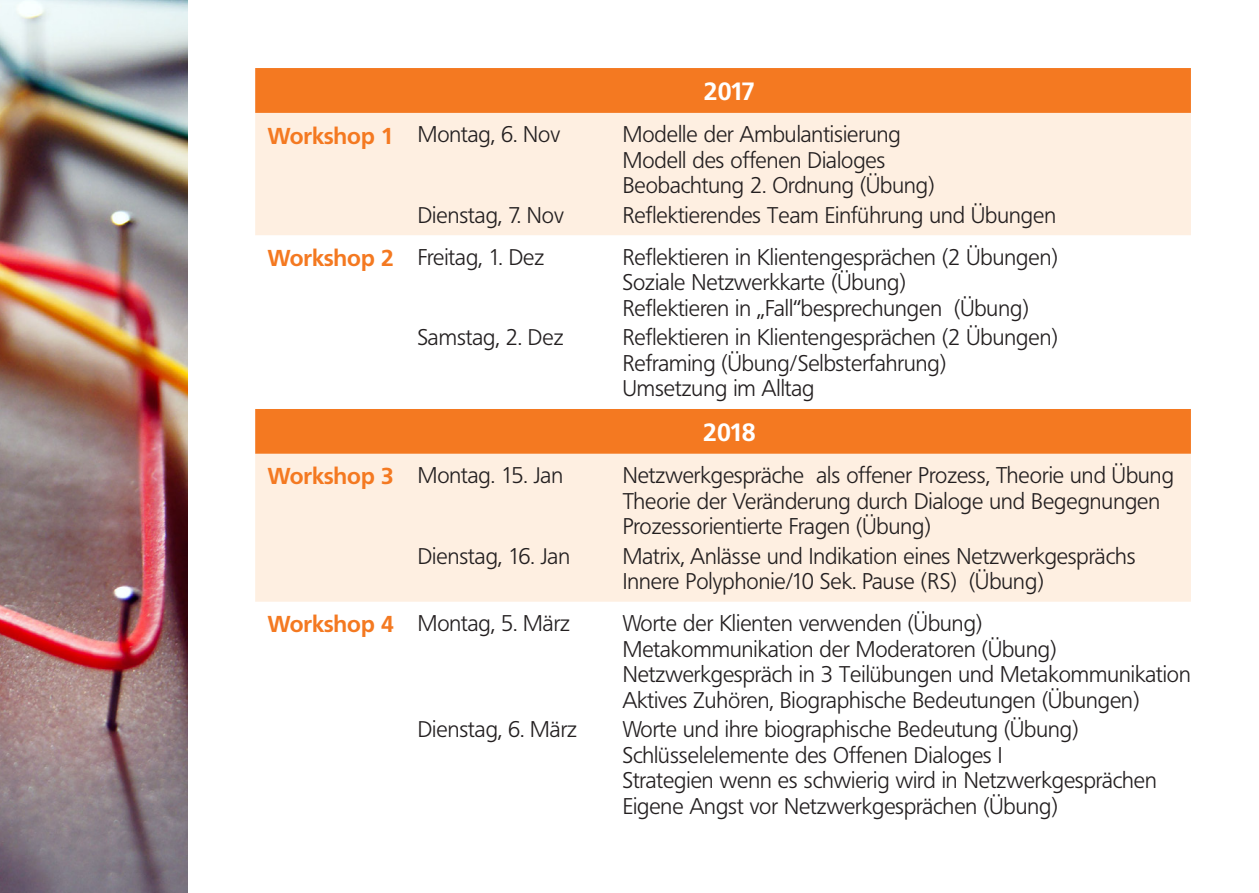
<style>
.page{position:relative;width:1259px;height:893px;background:#fff}
.page>*{position:absolute;margin:0;border:0;box-sizing:border-box;transform-origin:0 0}
.Tabellentext{font:700 24.6px "Frutiger BQ";letter-spacing:-.06em;color:#fff}
.Tabellentext-2{font:700 22.8px "Frutiger BQ";color:#f47921}
.Tabellentext-3{font:300 22.5px/25.5px "Frutiger BQ";color:#231f20}
</style>
<div class="page">
<img style="left:0;top:0;width:187px;height:893px">
<div style="left:255px;top:68px;width:936px;height:45px;background:#f47921"></div>
<div style="left:255px;top:113px;width:936px;height:122px;background:#feefe1"></div>
<svg style="left:255px;top:409px;width:936px;height:193px;background:#fbd3b4"></svg>
<p class="Tabellentext" style="left:704px;top:77px;width:53px">2017</p>
<p class="Tabellentext-2" style="left:268px;top:122px;width:127px">Workshop 1</p>
<p class="Tabellentext-3" style="left:418px;top:122px;width:144px">Montag, 6. Nov</p>
<p class="Tabellentext-3" style="left:622px;top:122px;width:313px">Modelle der Ambulantisierung<br>Modell des offenen Dialoges<br>Beobachtung 2. Ordnung (Übung)</p>
<p class="Tabellentext-3" style="left:418px;top:202px;width:148px">Dienstag, 7. Nov</p>
<p class="Tabellentext-3" style="left:622px;top:202px;width:435px">Reflektierendes Team Einführung und Übungen</p>
<p class="Tabellentext-2" style="left:268px;top:244px;width:127px">Workshop 2</p>
<p class="Tabellentext-3" style="left:418px;top:245px;width:128px">Freitag, 1. Dez</p>
<p class="Tabellentext-3" style="left:622px;top:245px;width:437px">Reflektieren in Klientengesprächen (2 Übungen)<br>Soziale Netzwerkkarte (Übung)<br>Reflektieren in „Fall“besprechungen (Übung)</p>
<p class="Tabellentext-3" style="left:418px;top:325px;width:147px">Samstag, 2. Dez</p>
<p class="Tabellentext-3" style="left:622px;top:325px;width:437px">Reflektieren in Klientengesprächen (2 Übungen)<br>Reframing (Übung/Selbsterfahrung)<br>Umsetzung im Alltag</p>
<p class="Tabellentext" style="left:703px;top:418px;width:54px">2018</p>
<p class="Tabellentext-2" style="left:268px;top:463px;width:127px">Workshop 3</p>
<p class="Tabellentext-3" style="left:418px;top:463px;width:147px">Montag. 15. Jan</p>
<p class="Tabellentext-3" style="left:622px;top:463px;width:553px">Netzwerkgespräche als offener Prozess, Theorie und Übung<br>Theorie der Veränderung durch Dialoge und Begegnungen<br>Prozessorientierte Fragen (Übung)</p>
<p class="Tabellentext-3" style="left:418px;top:543px;width:154px">Dienstag, 16. Jan</p>
<p class="Tabellentext-3" style="left:622px;top:543px;width:514px">Matrix, Anlässe und Indikation eines Netzwerkgesprächs<br>Innere Polyphonie/10 Sek. Pause (RS) (Übung)</p>
<p class="Tabellentext-2" style="left:268px;top:611px;width:127px">Workshop 4</p>
<p class="Tabellentext-3" style="left:418px;top:611px;width:154px">Montag, 5. März</p>
<p class="Tabellentext-3" style="left:622px;top:611px;width:570px">Worte der Klienten verwenden (Übung)<br>Metakommunikation der Moderatoren (Übung)<br>Netzwerkgespräch in 3 Teilübungen und Metakommunikation Aktives Zuhören, Biographische Bedeutungen (Übungen)</p>
<p class="Tabellentext-3" style="left:418px;top:717px;width:161px">Dienstag, 6. März</p>
<p class="Tabellentext-3" style="left:622px;top:717px;width:536px">Worte und ihre biographische Bedeutung (Übung)<br>Schlüsselelemente des Offenen Dialoges I<br>Strategien wenn es schwierig wird in Netzwerkgesprächen Eigene Angst vor Netzwerkgesprächen (Übung)</p>
</div>
